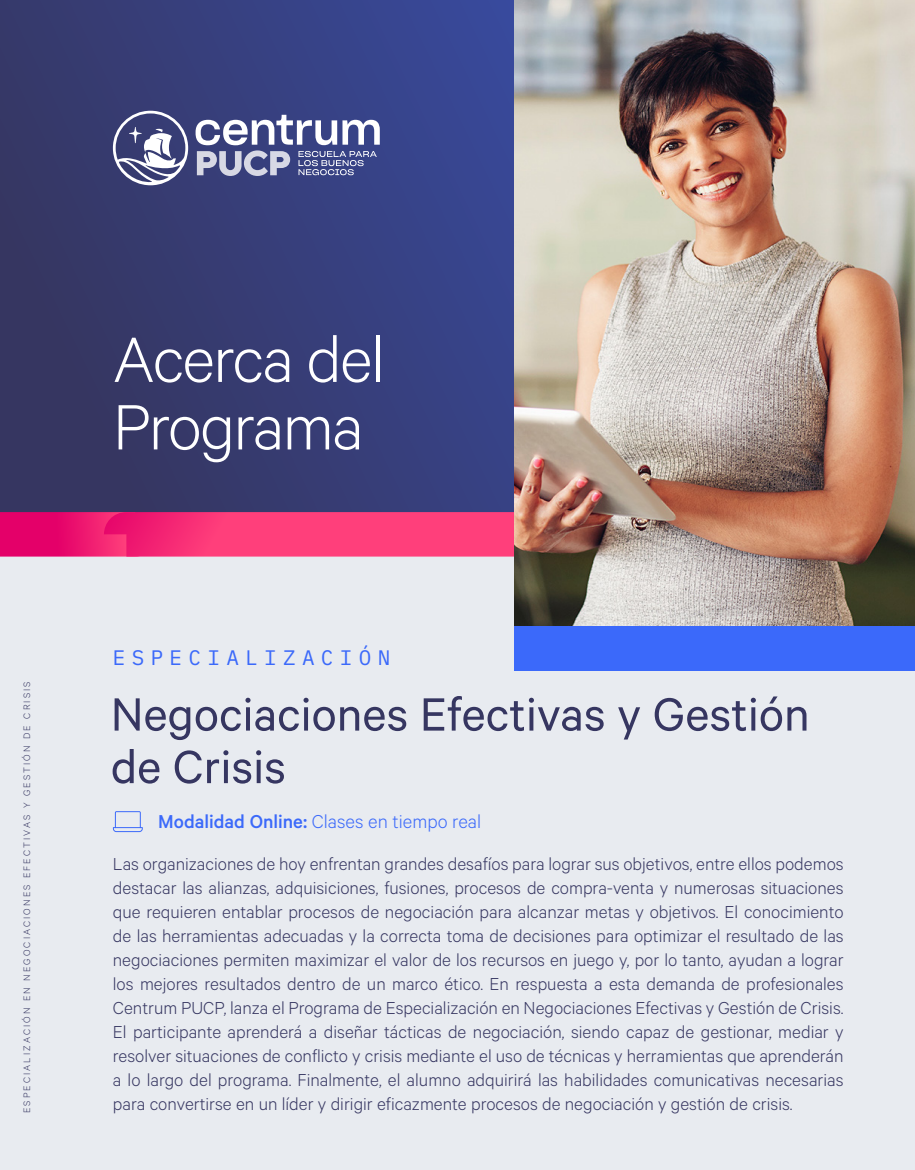
<style>
.page{position:relative;width:915px;height:1170px;background:#fff}
.page>*{position:absolute;margin:0;border:0;box-sizing:border-box;transform-origin:0 0}
.t1{font:300 72px/67.5px "Calibre";letter-spacing:-.025em;color:#fff}
.t2{font:52.5px/52.5px "Calibre";color:#363661}
.t3{font:300 21px "Calibre";color:#3b69fa}
.t4{font:21px "i A Writer Duospace";letter-spacing:.3em;color:#3b69fa}
.t5{font:300 19.5px/24px "Calibre";color:#363661;text-align:justify}
.t6{font:300 10.5px "Calibre";letter-spacing:.2em;color:#363661}
.s1{font-weight:500}
</style>
<div class="page">
<svg style="left:0;top:0;width:514px;height:512px;background:#363d77"></svg>
<div style="left:0;top:556px;width:914px;height:613px;background:#e8ebf0"></div>
<svg style="left:0;top:512px;width:514px;height:44px;background:#f72e76"></svg>
<img style="left:514px;top:0;width:400px;height:626px">
<div style="left:514px;top:626px;width:400px;height:44px;background:#3b69fa"></div>
<svg style="left:113px;top:811px;width:30px;height:21px"></svg>
<svg style="left:195px;top:115px;width:184px;height:61px"></svg>
<svg style="left:113px;top:111px;width:75px;height:74px"></svg>
<p class="t6" style="left:21px;top:1113px;width:433px;rotate:-90deg">ESPECIALIZACIÓN EN NEGOCIACIONES EFECTIVAS Y GESTIÓN DE CRISIS</p>
<h1 class="t1" style="left:113px;top:322px;width:273px">Acerca del<br>Programa</h1>
<p class="t4" style="left:113px;top:641px;width:279px">ESPECIALIZACIÓN</p>
<h2 class="t2" style="left:111px;top:686px;width:700px">Negociaciones Efectivas y Gestión de Crisis</h2>
<p class="t3" style="left:158px;top:809px;width:324px"><span class="s1">Modalidad Online:</span> Clases en tiempo real</p>
<p class="t5" style="left:113px;top:851px;width:732px">Las organizaciones de hoy enfrentan grandes desafíos para lograr sus objetivos, entre ellos podemos destacar las alianzas, adquisiciones, fusiones, procesos de compra-venta y numerosas situaciones que requieren entablar procesos de negociación para alcanzar metas y objetivos. El conocimiento de las herramientas adecuadas y la correcta toma de decisiones para optimizar el resultado de las negociaciones permiten maximizar el valor de los recursos en juego y, por lo tanto, ayudan a lograr los mejores resultados dentro de un marco ético. En respuesta a esta demanda de profesionales Centrum PUCP, lanza el Programa de Especialización en Negociaciones Efectivas y Gestión de Crisis.<br>El participante aprenderá a diseñar tácticas de negociación, siendo capaz de gestionar, mediar y resolver situaciones de conflicto y crisis mediante el uso de técnicas y herramientas que aprenderán a lo largo del programa. Finalmente, el alumno adquirirá las habilidades comunicativas necesarias para convertirse en un líder y dirigir eficazmente procesos de negociación y gestión de crisis.</p>
</div>
